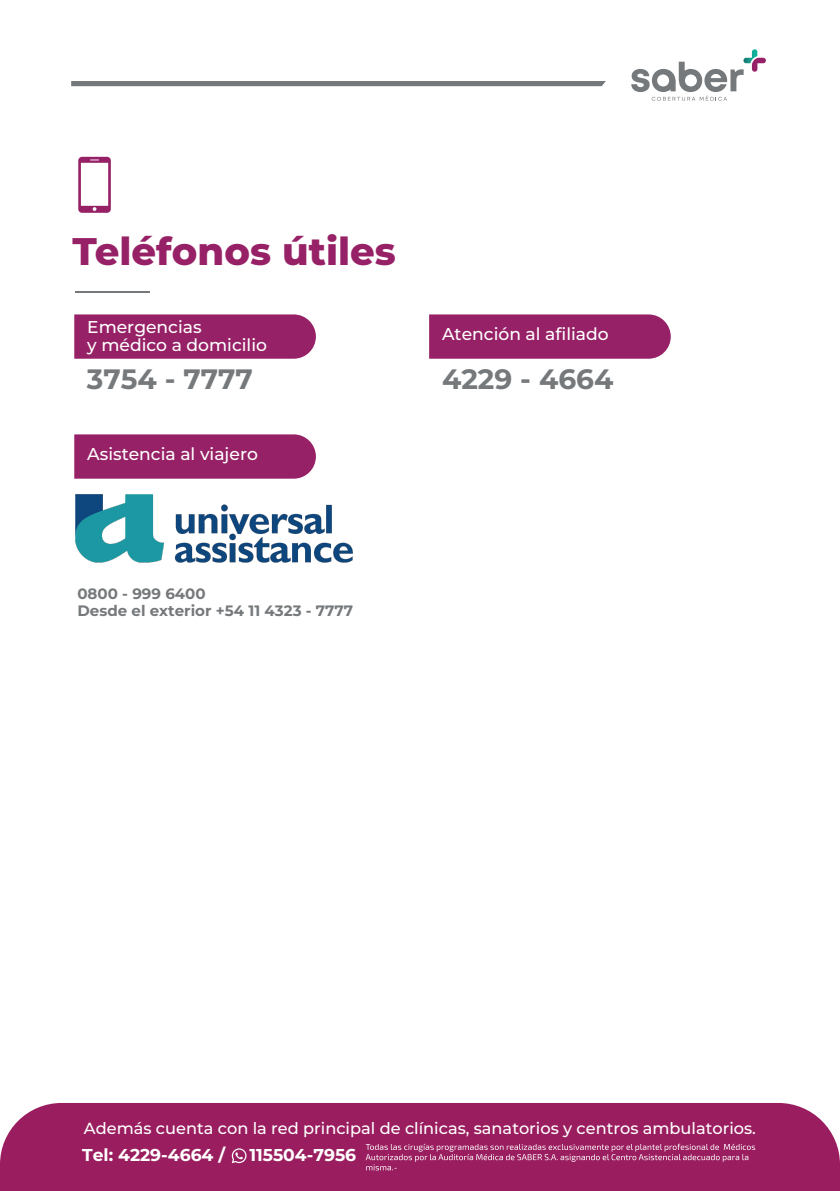
<style>
.page{position:relative;width:840px;height:1191px;background:#fff}
.page>*{position:absolute;margin:0;border:0;box-sizing:border-box;transform-origin:0 0}
.t1{font:800 38.4px "Montserrat";color:#972166}
.t2{font:700 28px "Montserrat";color:#76797b}
.t3{font:500 17.2px "Montserrat";color:#fff}
.t4{font:700 17.2px "Montserrat";color:#fff}
.t5{font:500 16.2px "Montserrat";color:#fff}
.t6{font:700 15px/16.4px "Montserrat";color:#76797b}
</style>
<div class="page">
<svg style="left:78px;top:157px;width:33px;height:56px"></svg>
<hr style="left:75px;top:291px;width:75px;height:2px;background:#76797b">
<div style="left:71px;top:81px;width:534px;height:5px;background:#76797b"></div>
<svg style="left:631px;top:49px;width:134px;height:52px"></svg>
<img style="left:75px;top:494px;width:278px;height:69px">
<svg style="left:74px;top:314px;width:242px;height:45px;background:#9a296b"></svg>
<div style="left:429px;top:314px;width:241px;height:45px;background:#972166"></div>
<svg style="left:74px;top:434px;width:242px;height:45px;background:#9a296b"></svg>
<div style="left:0;top:1103px;width:839px;height:88px;background:#9a1e5f"></div>
<svg style="left:231px;top:1148px;width:15px;height:15px"></svg>
<svg style="left:365px;top:1143px;width:389px;height:27px;background:#a63972"></svg>
<h1 class="t1" style="left:72px;top:226px;width:325px">Teléfonos útiles</h1>
<p class="t3" style="left:87px;top:315px;width:116px">Emergencias</p>
<p class="t3" style="left:442px;top:322px;width:168px">Atención al afiliado</p>
<p class="t3" style="left:87px;top:334px;width:181px">y médico a domicilio</p>
<h2 class="t2" style="left:87px;top:360px;width:167px">3754 - 7777</h2>
<h2 class="t2" style="left:442px;top:360px;width:173px">4229 - 4664</h2>
<p class="t3" style="left:87px;top:442px;width:172px">Asistencia al viajero</p>
<p class="t6" style="left:77px;top:585px;width:277px">0800 - 999 6400<br>Desde el exterior +54 11 4323 - 7777</p>
<p class="t5" style="left:84px;top:1117px;width:673px">Además cuenta con la red principal de clínicas, sanatorios y centros ambulatorios.</p>
<p class="t4" style="left:82px;top:1143px;width:144px">Tel: 4229-4664 /</p>
<p class="t4" style="left:249px;top:1143px;width:108px">115504-7956</p>
</div>
